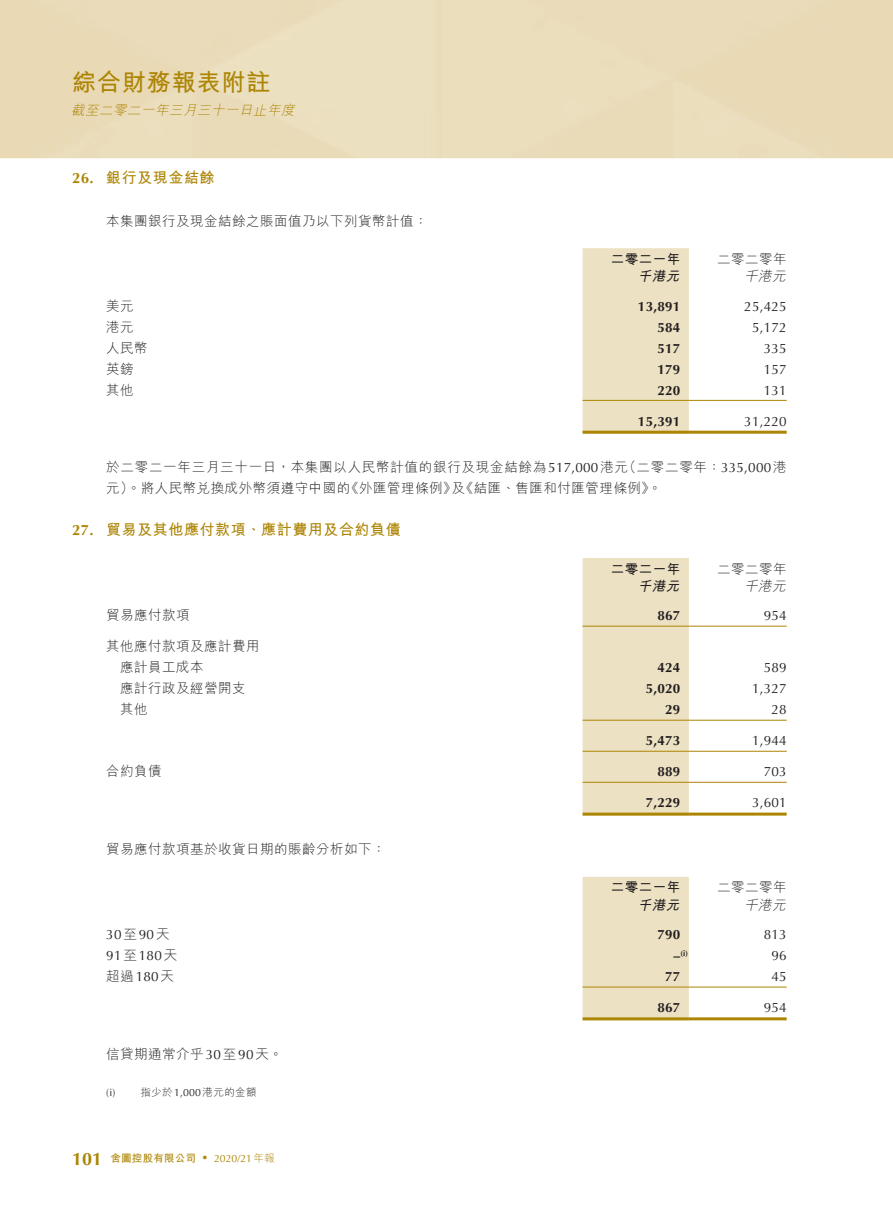
<style>
.page{position:relative;width:893px;height:1212px;background:#fff}
.page>*{position:absolute;margin:0;border:0;box-sizing:border-box;transform-origin:0 0}
.t1{font:700 24px "M Hei HK";letter-spacing:.035em;color:#ad8504}
.t2{font:700 18px "Optima LT Std";color:#ad8504}
._01_H1{font:700 15px "M Hei HK";letter-spacing:.035em;color:#ad8504}
._01_H1-2{font:700 15px "Optima LT Std";color:#ad8504}
._00_txt{font:300 13.5px "M Hei HK";letter-spacing:.035em;color:#231f20}
._50_Table_txt{font:13.5px "Optima LT Std";letter-spacing:.015em;color:#231f20}
._50_Table_txt-2{font:300 13.5px "M Hei HK";letter-spacing:.035em;color:#231f20}
._00_txt-2{font:300 13.5px/21px "M Hei HK";letter-spacing:.055em;color:#231f20}
._50_Table_txt-3{font:700 13.5px "Optima LT Std";letter-spacing:.015em;color:#231f20}
.t3{font:italic 300 13.5px "M Hei HK";color:#ad8504}
._50_Table_txt-4{font:700 13.5px "M Hei HK";letter-spacing:.035em;color:#231f20}
._50_Table_txt-5{font:italic 300 13.5px "M Hei HK";color:#231f20}
._50_Table_txt-6{font:italic 700 13.5px "M Hei HK";color:#231f20}
._06_Notes{font:300 10.5px "M Hei HK";letter-spacing:.035em;color:#231f20}
.t4{font:10.5px "Optima LT Std";color:#ad8504}
.t5{font:700 10.5px "M Hei HK";letter-spacing:.02em;color:#ad8504}
._06_Notes-2{font:10.5px "Optima LT Std";color:#231f20}
._50_Table_txt-7{font:700 7.8px "Optima LT Std";color:#231f20}
.s1{font-family:"Optima LT Std";font-weight:400}
.s2{font-family:"M Hei HK";font-weight:300}
</style>
<div class="page">
<img style="left:0;top:0;width:893px;height:1021px">
<div style="left:583px;top:248px;width:106px;height:183px;background:#ece1c3"></div>
<hr style="left:583px;top:400px;width:106px;height:1px;background:#ad8504">
<hr style="left:689px;top:400px;width:98px;height:1px;background:#ad8504">
<hr style="left:583px;top:431px;width:106px;height:3px;background:#ad8504">
<hr style="left:689px;top:431px;width:98px;height:3px;background:#ad8504">
<div style="left:583px;top:558px;width:106px;height:254px;background:#ece1c3"></div>
<hr style="left:583px;top:626px;width:106px;height:1px;background:#ad8504">
<hr style="left:689px;top:626px;width:98px;height:1px;background:#ad8504">
<hr style="left:583px;top:720px;width:106px;height:1px;background:#ad8504">
<hr style="left:689px;top:720px;width:98px;height:1px;background:#ad8504">
<hr style="left:583px;top:751px;width:106px;height:1px;background:#ad8504">
<hr style="left:689px;top:751px;width:98px;height:1px;background:#ad8504">
<hr style="left:583px;top:782px;width:106px;height:1px;background:#ad8504">
<hr style="left:689px;top:782px;width:98px;height:1px;background:#ad8504">
<hr style="left:583px;top:812px;width:106px;height:3px;background:#ad8504">
<hr style="left:689px;top:812px;width:98px;height:3px;background:#ad8504">
<div style="left:583px;top:877px;width:106px;height:140px;background:#ece1c3"></div>
<hr style="left:583px;top:987px;width:106px;height:1px;background:#ad8504">
<hr style="left:689px;top:987px;width:98px;height:1px;background:#ad8504">
<hr style="left:583px;top:1017px;width:106px;height:3px;background:#ad8504">
<hr style="left:689px;top:1017px;width:98px;height:3px;background:#ad8504">
<h1 class="t1" style="left:72px;top:65px;width:200px">綜合財務報表附註</h1>
<p class="t3" style="left:71px;top:103px;width:228px">截至二零二一年三月三十一日止年度</p>
<p class="_01_H1-2" style="left:72px;top:170px;width:23px">26.</p>
<p class="_01_H1-2" style="left:72px;top:521px;width:23px">27.</p>
<p class="_01_H1" style="left:106px;top:167px;width:110px">銀行及現金結餘</p>
<p class="_00_txt" style="left:106px;top:214px;width:323px">本集團銀行及現金結餘之賬面值乃以下列貨幣計值：</p>
<p class="_50_Table_txt-4" style="left:611px;top:249px;width:71px">二零二一年</p>
<p class="_50_Table_txt-2" style="left:717px;top:252px;width:71px">二零二零年</p>
<p class="_50_Table_txt-6" style="left:638px;top:266px;width:47px">千港元</p>
<p class="_50_Table_txt-5" style="left:744px;top:269px;width:46px">千港元</p>
<p class="_50_Table_txt-2" style="left:106px;top:299px;width:29px">美元</p>
<p class="_50_Table_txt-3" style="left:638px;top:298px;width:44px">13,891</p>
<p class="_50_Table_txt" style="left:744px;top:298px;width:44px">25,425</p>
<p class="_50_Table_txt-2" style="left:106px;top:320px;width:29px">港元</p>
<p class="_50_Table_txt-3" style="left:657px;top:319px;width:24px">584</p>
<p class="_50_Table_txt" style="left:752px;top:319px;width:36px">5,172</p>
<p class="_50_Table_txt-2" style="left:106px;top:341px;width:43px">人民幣</p>
<p class="_50_Table_txt-3" style="left:657px;top:340px;width:24px">517</p>
<p class="_50_Table_txt" style="left:764px;top:340px;width:24px">335</p>
<p class="_50_Table_txt-2" style="left:106px;top:362px;width:29px">英鎊</p>
<p class="_50_Table_txt-3" style="left:657px;top:361px;width:24px">179</p>
<p class="_50_Table_txt" style="left:764px;top:361px;width:24px">157</p>
<p class="_50_Table_txt-2" style="left:106px;top:383px;width:29px">其他</p>
<p class="_50_Table_txt-3" style="left:657px;top:382px;width:24px">220</p>
<p class="_50_Table_txt" style="left:764px;top:382px;width:24px">131</p>
<p class="_50_Table_txt" style="left:744px;top:413px;width:44px">31,220</p>
<p class="_50_Table_txt-3" style="left:638px;top:413px;width:44px">15,391</p>
<p class="_00_txt" style="left:623px;top:460px;width:165px">（二零二零年：<span class="s1">335,000</span>港</p>
<p class="_00_txt-2" style="left:345px;top:457px;width:318px;text-indent:-239px">於二零二一年三月三十一日，本集團以人民幣計值的銀行及現金結餘為<span class="s1">517,000</span>港元<br>《外匯管理條例》《結匯、售匯和付匯管理條例。《</p>
<p class="_00_txt" style="left:106px;top:481px;width:245px">元）。將人民幣兌換成外幣須遵守中國的</p>
<p class="_01_H1" style="left:106px;top:519px;width:296px">貿易及其他應付款項、應計費用及合約負債</p>
<p class="_00_txt" style="left:452px;top:481px;width:15px">及</p>
<p class="_50_Table_txt-4" style="left:611px;top:559px;width:71px">二零二一年</p>
<p class="_50_Table_txt-2" style="left:717px;top:562px;width:71px">二零二零年</p>
<p class="_50_Table_txt-6" style="left:638px;top:576px;width:47px">千港元</p>
<p class="_50_Table_txt-5" style="left:744px;top:579px;width:46px">千港元</p>
<p class="_50_Table_txt-2" style="left:106px;top:608px;width:85px">貿易應付款項</p>
<p class="_50_Table_txt-2" style="left:106px;top:639px;width:155px">其他應付款項及應計費用</p>
<p class="_50_Table_txt-3" style="left:657px;top:608px;width:24px">867</p>
<p class="_50_Table_txt" style="left:764px;top:608px;width:24px">954</p>
<p class="_50_Table_txt-2" style="left:120px;top:660px;width:85px">應計員工成本</p>
<p class="_50_Table_txt-3" style="left:657px;top:660px;width:24px">424</p>
<p class="_50_Table_txt" style="left:764px;top:660px;width:24px">589</p>
<p class="_50_Table_txt-2" style="left:120px;top:681px;width:127px">應計行政及經營開支</p>
<p class="_50_Table_txt-3" style="left:646px;top:681px;width:36px">5,020</p>
<p class="_50_Table_txt" style="left:752px;top:681px;width:36px">1,327</p>
<p class="_50_Table_txt-2" style="left:120px;top:702px;width:29px">其他</p>
<p class="_50_Table_txt-3" style="left:665px;top:702px;width:17px">29</p>
<p class="_50_Table_txt" style="left:771px;top:702px;width:17px">28</p>
<p class="_50_Table_txt-3" style="left:646px;top:733px;width:36px">5,473</p>
<p class="_50_Table_txt" style="left:752px;top:733px;width:36px">1,944</p>
<p class="_50_Table_txt-2" style="left:106px;top:764px;width:57px">合約負債</p>
<p class="_50_Table_txt-3" style="left:657px;top:764px;width:24px">889</p>
<p class="_50_Table_txt" style="left:764px;top:764px;width:24px">703</p>
<p class="_50_Table_txt-3" style="left:646px;top:795px;width:36px">7,229</p>
<p class="_50_Table_txt" style="left:752px;top:795px;width:36px">3,601</p>
<p class="_00_txt" style="left:106px;top:842px;width:281px">貿易應付款項基於收貨日期的賬齡分析如下：</p>
<p class="_50_Table_txt-4" style="left:611px;top:878px;width:71px">二零二一年</p>
<p class="_50_Table_txt-2" style="left:717px;top:880px;width:71px">二零二零年</p>
<p class="_50_Table_txt-6" style="left:638px;top:895px;width:47px">千港元</p>
<p class="_50_Table_txt-5" style="left:744px;top:898px;width:46px">千港元</p>
<p class="_50_Table_txt" style="left:106px;top:927px;width:65px">30<span class="s2">至</span>90<span class="s2">天</span></p>
<p class="_50_Table_txt-3" style="left:657px;top:927px;width:24px">790</p>
<p class="_50_Table_txt" style="left:764px;top:927px;width:24px">813</p>
<p class="_50_Table_txt" style="left:106px;top:948px;width:72px">91<span class="s2">至</span>180<span class="s2">天</span></p>
<p class="_50_Table_txt-7" style="left:683px;top:948px;width:6px">(i</p>
<p class="_50_Table_txt-3" style="left:673px;top:948px;width:11px">–<sup>(</sup></p>
<p class="_50_Table_txt" style="left:771px;top:948px;width:17px">96</p>
<p class="_50_Table_txt-2" style="left:106px;top:969px;width:69px">超過<span class="s1">180</span>天</p>
<p class="_50_Table_txt-3" style="left:665px;top:969px;width:17px">77</p>
<p class="_50_Table_txt" style="left:771px;top:969px;width:17px">45</p>
<p class="_50_Table_txt-3" style="left:657px;top:1000px;width:24px">867</p>
<p class="_50_Table_txt" style="left:764px;top:1000px;width:24px">954</p>
<p class="_00_txt" style="left:106px;top:1047px;width:178px">信貸期通常介乎<span class="s1">30</span>至<span class="s1">90</span>天。</p>
<p class="_06_Notes" style="left:140px;top:1087px;width:118px">指少於<span class="s1">1,000</span>港元的金額</p>
<p class="_06_Notes-2" style="left:106px;top:1087px;width:11px">)i(</p>
<h2 class="t2" style="left:72px;top:1148px;width:32px">101</h2>
<p class="t5" style="left:111px;top:1150px;width:87px">舍圖控股有限公司</p>
<p class="t4" style="left:214px;top:1152px;width:62px">2020/21<span class="s2">年報</span></p>
<p class="t4" style="left:202px;top:1152px;width:8px">•</p>
</div>
